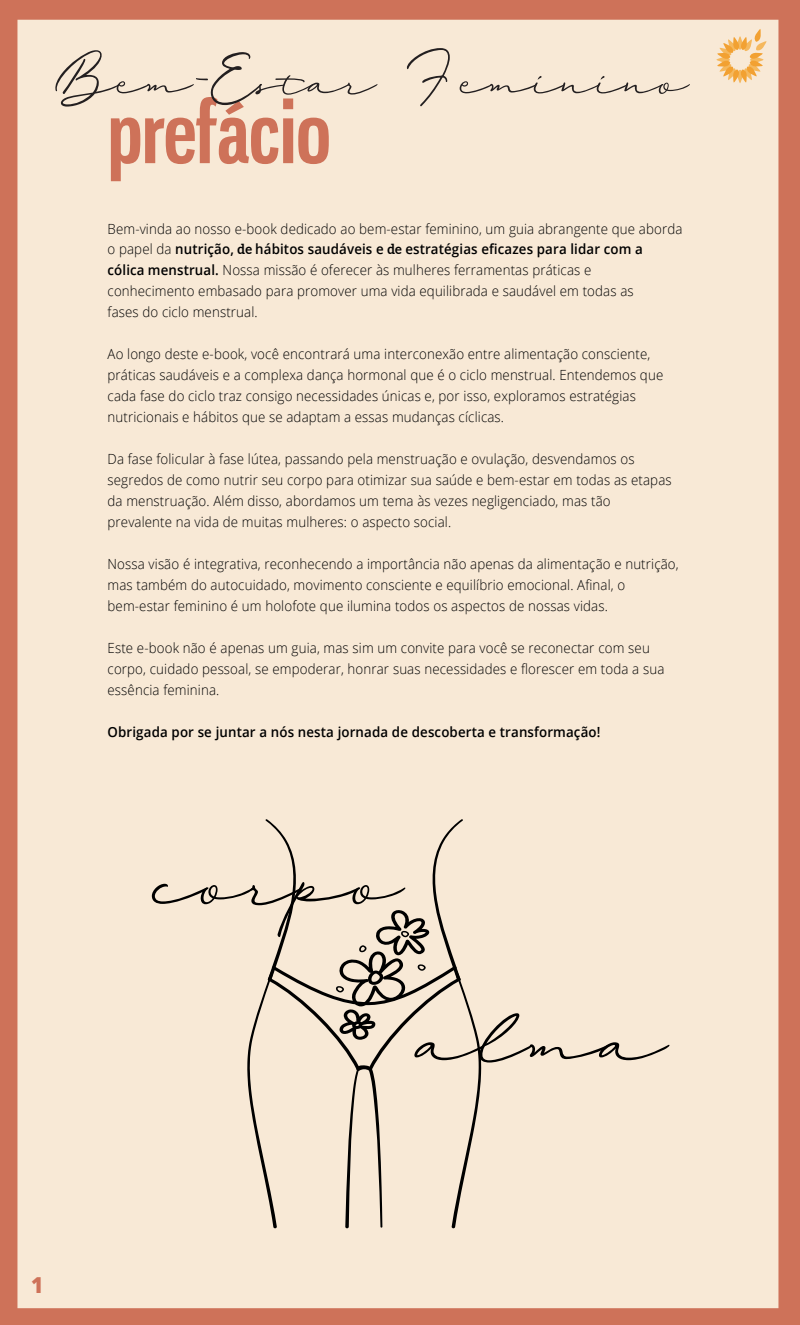
<style>
.page{position:relative;width:800px;height:1325px;background:#ce7259}
.page>*{position:absolute;margin:0;border:0;box-sizing:border-box;transform-origin:0 0}
.t1{font:162.95px "Sunshine Valley DEMO";color:#000;scale:.95 1}
.t2{font:95.9px "Sunshine Valley DEMO";color:#231f20;scale:.95 1}
.t3{font:700 82.5px "Gnuolane Rg";color:#ce7259}
.t4{font:800 22px "Open Sans";color:#ce7259;scale:.95 1}
.t5{font:300 14px/21px "Open Sans";letter-spacing:.01em;color:#000;scale:.95 1}
.t6{font:600 14px "Open Sans";letter-spacing:.01em;color:#000;scale:.95 1}
.s1{font-weight:600}
.s2{font-family:"Aleo";font-weight:700}
</style>
<div class="page">
<div style="left:17px;top:20px;width:761px;height:1288px;background:#f8e9d6"></div>
<svg style="left:247px;top:819px;width:234px;height:409px;background:#e5d8c6"></svg>
<svg style="left:716px;top:29px;width:51px;height:54px;background:#f6d19f"></svg>
<h2 class="t2" style="left:54px;top:40px;width:670px">Bem-Estar Feminino</h2>
<h3 class="t3" style="left:108px;top:83px;width:224px">prefácio</h3>
<p class="t5" style="left:107px;top:218px;width:607px;line-height:20.9px">Bem-vinda ao nosso e-book dedicado ao bem-estar feminino, um guia abrangente que aborda o papel da <span class="s1">nutrição,</span> <span class="s2">de</span> <span class="s1">hábitos saudáveis e</span> <span class="s2">de</span> <span class="s1">estratégias eficazes para lidar com a cólica menstrual.</span> Nossa missão é oferecer às mulheres ferramentas práticas e<br>conhecimento embasado para promover uma vida equilibrada e saudável em todas as<br>fases do ciclo menstrual.</p>
<p class="t5" style="left:108px;top:343px;width:587px">Ao longo deste e-book, você encontrará uma interconexão entre alimentação consciente, práticas saudáveis e a complexa dança hormonal que é o ciclo menstrual. Entendemos que cada fase do ciclo traz consigo necessidades únicas e, por isso, exploramos estratégias nutricionais e hábitos que se adaptam a essas mudanças cíclicas.</p>
<p class="t5" style="left:108px;top:448px;width:595px">Da fase folicular à fase lútea, passando pela menstruação e ovulação, desvendamos os segredos de como nutrir seu corpo para otimizar sua saúde e bem-estar em todas as etapas da menstruação. Além disso, abordamos um tema às vezes negligenciado, mas tão prevalente na vida de muitas mulheres: o aspecto social.</p>
<p class="t5" style="left:108px;top:553px;width:603px">Nossa visão é integrativa, reconhecendo a importância não apenas da alimentação e nutrição, mas também do autocuidado, movimento consciente e equilíbrio emocional. Afinal, o bem-estar feminino é um holofote que ilumina todos os aspectos de nossas vidas.</p>
<p class="t5" style="left:108px;top:637px;width:588px">Este e-book não é apenas um guia, mas sim um convite para você se reconectar com seu corpo, cuidado pessoal, se empoderar, honrar suas necessidades e florescer em toda a sua essência feminina.</p>
<p class="t6" style="left:108px;top:723px;width:520px">Obrigada por se juntar a nós nesta jornada de descoberta e transformação!</p>
<h1 class="t1" style="left:155px;top:812px;width:262px">corpo</h1>
<h1 class="t1" style="left:421px;top:969px;width:260px">alma</h1>
<h3 class="t4" style="left:31px;top:1269px;width:14px">1</h3>
</div>
